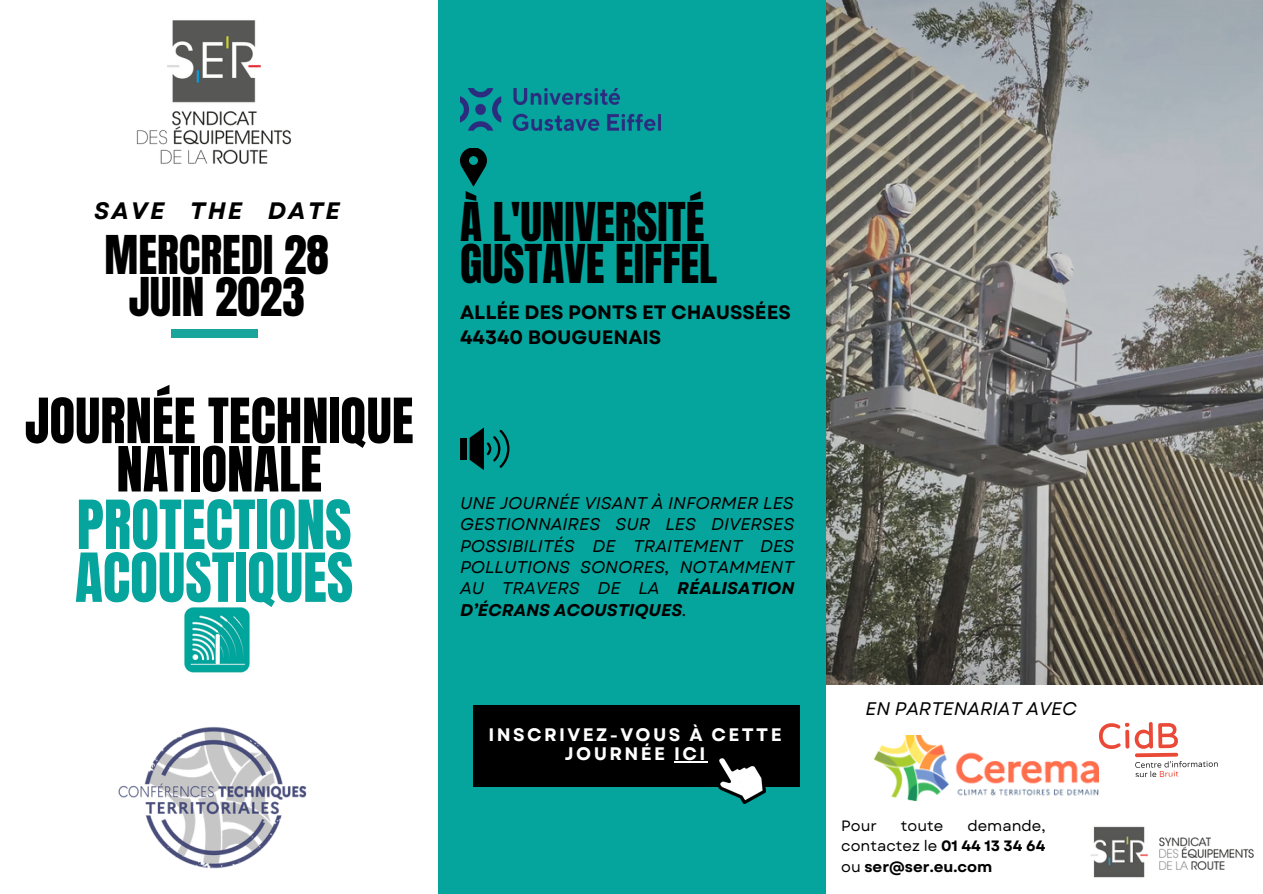
<style>
.page{position:relative;width:1263px;height:894px;background:#fff}
.page>*{position:absolute;margin:0;border:0;box-sizing:border-box;transform-origin:0 0}
.t1{font:57.45px/52.8px "Anton";color:#05a59d}
.t2{font:52.95px/48.3px "Anton";color:#000;text-align:center}
.t3{font:45.45px/41.5px "Anton";color:#000;text-align:center}
.t4{font:italic 700 23.7px "Garet";letter-spacing:.09em;color:#000}
.t5{font:700 19.35px/24.8px "Garet";color:#000}
.t6{font:700 18.15px/19px "Garet";letter-spacing:.13em;color:#fff;text-align:center}
.t7{font:italic 18.15px "Garet";color:#000}
.t8{font:italic 16.95px/21.3px "Garet";color:#000;text-align:justify}
.t9{font:700 15px/20.2px "Garet";color:#000;text-align:justify}
.t10{font:15px "Garet";color:#000}
.s1{font-weight:700}
.s2{font-weight:400}
</style>
<div class="page">
<img style="left:825px;top:0;width:437px;height:683px">
<div style="left:438px;top:0;width:387px;height:893px;background:#05a59d"></div>
<div style="left:171px;top:330px;width:87px;height:8px;background:#19a59c"></div>
<img style="left:184px;top:607px;width:66px;height:66px">
<img style="left:136px;top:20px;width:156px;height:144px">
<svg style="left:1099px;top:722px;width:119px;height:55px"></svg>
<svg style="left:460px;top:148px;width:27px;height:38px"></svg>
<img style="left:1090px;top:826px;width:164px;height:52px">
<div style="left:460px;top:437px;width:7px;height:22px;background:#000"></div>
<svg style="left:470px;top:427px;width:39px;height:43px"></svg>
<img style="left:460px;top:89px;width:200px;height:41px">
<div style="left:473px;top:704px;width:327px;height:82px;background:#000"></div>
<img style="left:696px;top:758px;width:70px;height:45px">
<img style="left:118px;top:727px;width:189px;height:142px">
<img style="left:875px;top:735px;width:224px;height:65px">
<hr style="left:674px;top:760px;width:34px;height:2px;background:#fff">
<h3 class="t4" style="left:94px;top:194px;width:247px">SAVE THE DATE</h3>
<h3 class="t3" style="left:105px;top:235px;width:226px">MERCREDI 28<br>JUIN 2023</h3>
<h2 class="t2" style="left:25px;top:397px;width:390px">JOURNÉE TECHNIQUE<br>NATIONALE</h2>
<h1 class="t1" style="left:75px;top:499px;width:280px">PROTECTIONS<br>ACOUSTIQUES</h1>
<h3 class="t3" style="left:460px;top:202px;width:259px;text-align:left">À L'UNIVERSITÉ<br>GUSTAVE EIFFEL</h3>
<p class="t5" style="left:460px;top:300px;width:332px">ALLÉE DES PONTS ET CHAUSSÉES<br>44340 BOUGUENAIS</p>
<p class="t8" style="left:460px;top:492px;width:336px">UNE JOURNÉE VISANT À INFORMER LES GESTIONNAIRES SUR LES DIVERSES POSSIBILITÉS DE TRAITEMENT DES POLLUTIONS SONORES, NOTAMMENT AU TRAVERS DE LA <span class="s1">RÉALISATION D’ÉCRANS ACOUSTIQUES</span>.</p>
<p class="t6" style="left:489px;top:724px;width:294px">INSCRIVEZ-VOUS À CETTE<br>JOURNÉE ICI</p>
<p class="t7" style="left:865px;top:695px;width:213px">EN PARTENARIAT AVEC</p>
<p class="t9" style="left:841px;top:815px;width:206px;text-indent:126px"><span class="s2">demande, contactez le</span> 01 44 13 34 64 <span class="s2">ou</span> ser@ser.eu.com</p>
<p class="t10" style="left:841px;top:814px;width:37px">Pour</p>
<p class="t10" style="left:901px;top:814px;width:44px">toute</p>
</div>
